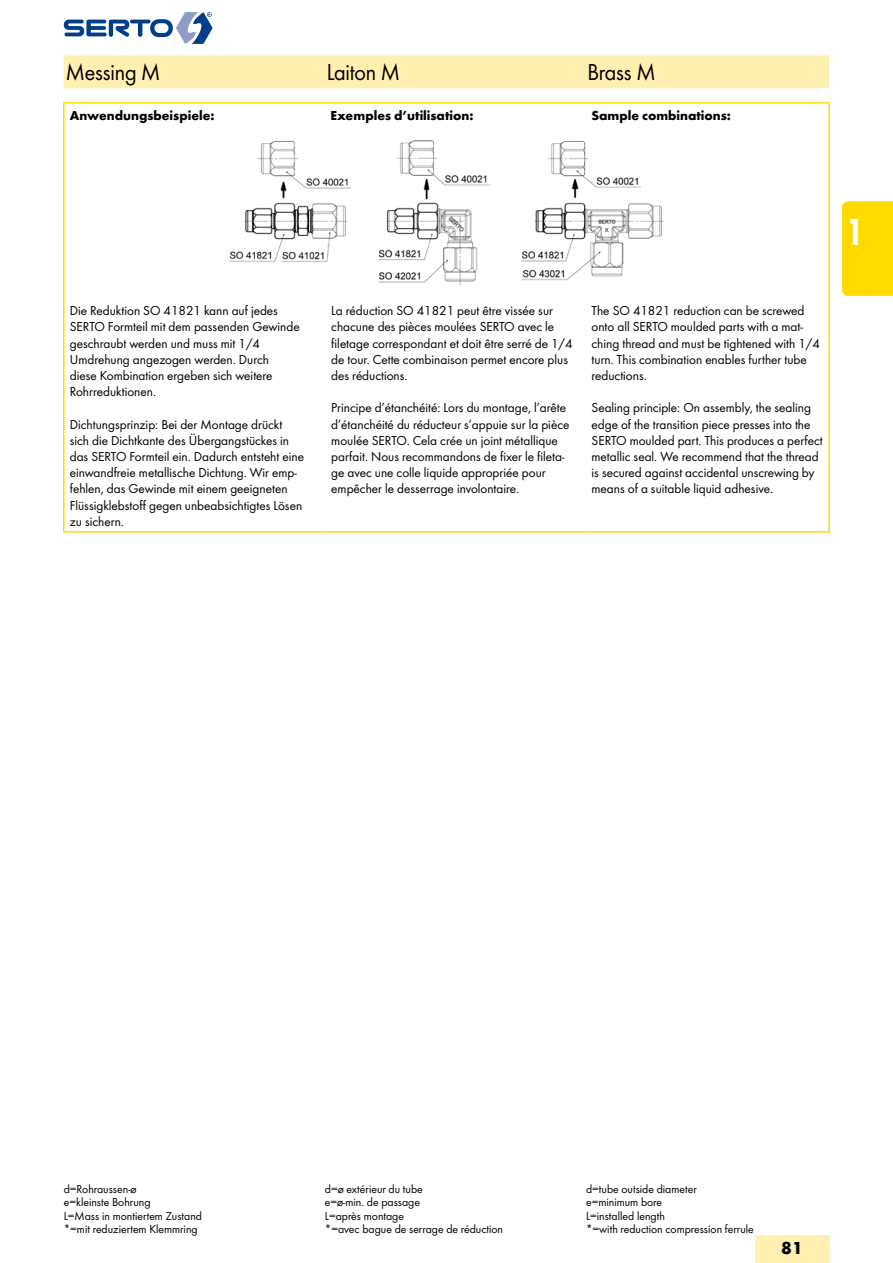
<style>
.page{position:relative;width:893px;height:1263px;background:#fff}
.page>*{position:absolute;margin:0;border:0;box-sizing:border-box;transform-origin:0 0}
.t1{font:700 39px "Futura Con";color:#fff}
.t2{font:24px "Futura Boo";letter-spacing:-.01em;color:#000;scale:.94 1}
.t3{font:700 18px "Futura";color:#000}
.t4{font:13.5px/16.2px "Futura Boo";color:#000}
.t5{font:700 13.5px "Futura";color:#000}
.t6{font:12px/13.5px "Futura Boo";color:#000}
</style>
<div class="page">
<div style="left:63px;top:55px;width:767px;height:34px;background:#fff0af"></div>
<svg style="left:64px;top:12px;width:149px;height:32px"></svg>
<hr style="left:63px;top:104px;width:2px;height:21px;background:#ffda00">
<hr style="left:63px;top:102px;width:262px;height:2px;background:#ffda00">
<hr style="left:325px;top:102px;width:260px;height:2px;background:#ffda00">
<hr style="left:585px;top:102px;width:245px;height:2px;background:#ffda00">
<hr style="left:828px;top:104px;width:2px;height:21px;background:#ffda00">
<hr style="left:63px;top:125px;width:2px;height:174px;background:#ffda00">
<hr style="left:828px;top:125px;width:2px;height:174px;background:#ffda00">
<hr style="left:63px;top:299px;width:2px;height:232px;background:#ffda00">
<hr style="left:63px;top:531px;width:262px;height:2px;background:#ffda00">
<hr style="left:325px;top:531px;width:260px;height:2px;background:#ffda00">
<hr style="left:828px;top:299px;width:2px;height:232px;background:#ffda00">
<hr style="left:585px;top:531px;width:245px;height:2px;background:#ffda00">
<img style="left:229px;top:140px;width:435px;height:145px">
<div style="left:755px;top:1235px;width:74px;height:28px;background:#fff0af"></div>
<div style="left:842px;top:201px;width:51px;height:95px;background:#ffda00"></div>
<h2 class="t2" style="left:66px;top:57px;width:102px">Messing M</h2>
<h2 class="t2" style="left:327px;top:57px;width:79px">Laiton M</h2>
<h2 class="t2" style="left:587px;top:57px;width:74px">Brass M</h2>
<p class="t5" style="left:70px;top:107px;width:146px">Anwendungsbeispiele:</p>
<p class="t5" style="left:331px;top:107px;width:144px">Exemples d’utilisation:</p>
<p class="t5" style="left:591px;top:107px;width:141px">Sample combinations:</p>
<p class="t4" style="left:70px;top:303px;width:231px">Die Reduktion SO 41821 kann auf jedes SERTO Formteil mit dem passenden Gewinde geschraubt werden und muss mit 1/4<br>Umdrehung angezogen werden. Durch<br>diese Kombination ergeben sich weitere Rohrreduktionen.</p>
<p class="t4" style="left:70px;top:416px;width:236px">Dichtungsprinzip: Bei der Montage drückt sich die Dichtkante des Übergangstückes in das SERTO Formteil ein. Dadurch entsteht eine einwandfreie metallische Dichtung. Wir emp&shy;fehlen, das Gewinde mit einem geeigneten Flüssigklebstoff gegen unbeabsichtigtes Lösen zu sichern.</p>
<p class="t4" style="left:331px;top:303px;width:243px">La réduction SO 41821 peut être vissée sur chacune des pièces moulées SERTO avec le filetage correspondant et doit être serré de 1/4 de tour. Cette combinaison permet encore plus des réductions.</p>
<p class="t4" style="left:331px;top:400px;width:240px">Principe d’étanchéité: Lors du montage, l’arête d’étanchéité du réducteur s’appuie sur la pièce moulée SERTO. Cela crée un joint métallique parfait. Nous recommandons de fixer le fileta&shy;ge avec une colle liquide appropriée pour empêcher le desserrage involontaire.</p>
<p class="t4" style="left:592px;top:303px;width:230px">The SO 41821 reduction can be screwed onto all SERTO moulded parts with a mat&shy;ching thread and must be tightened with 1/4 turn. This combination enables further tube reductions.</p>
<p class="t4" style="left:592px;top:400px;width:233px">Sealing principle: On assembly, the sealing edge of the transition piece presses into the SERTO moulded part. This produces a perfect metallic seal. We recommend that the thread is secured against accidental unscrewing by means of a suitable liquid adhesive.</p>
<h1 class="t1" style="left:847px;top:210px;width:18px">1</h1>
<p class="t6" style="left:64px;top:1182px;width:140px">d=Rohraussen-ø<br>e=kleinste Bohrung<br>L=Mass in montiertem Zustand *=mit reduziertem Klemmring</p>
<p class="t6" style="left:325px;top:1182px;width:180px">d=ø extérieur du tube<br>e=ø-min. de passage<br>L=après montage<br>*=avec bague de serrage de réduction</p>
<p class="t6" style="left:586px;top:1182px;width:169px">d=tube outside diameter<br>e=minimum bore<br>L=installed length<br>*=with reduction compression ferrule</p>
<h3 class="t3" style="left:781px;top:1237px;width:23px">81</h3>
</div>
